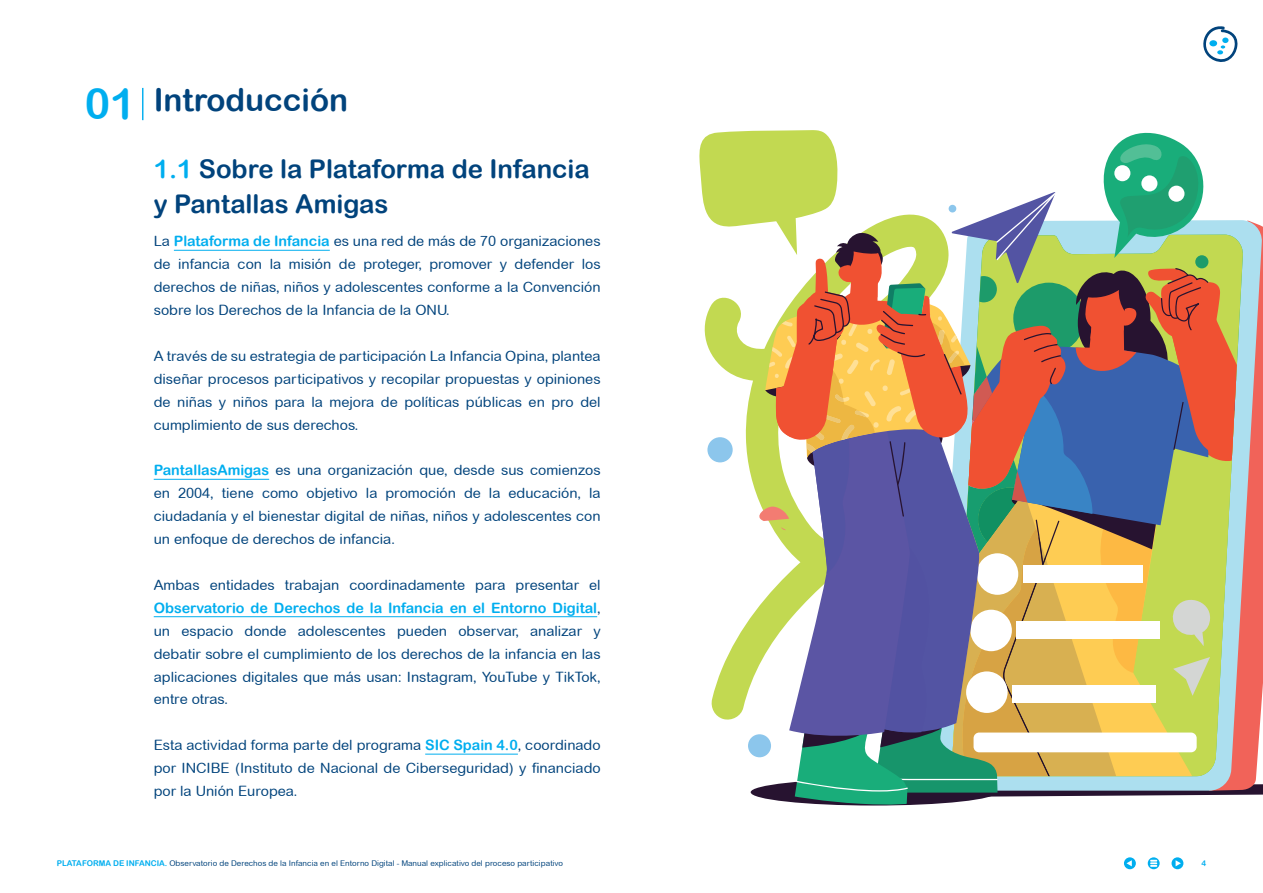
<style>
.page{position:relative;width:1263px;height:893px;background:#fff}
.page>*{position:absolute;margin:0;border:0;box-sizing:border-box;transform-origin:0 0}
.t1{font:31.5px "Arial Rounded MT Bold";color:#01437c}
.t2{font:25.8px/34.7px "Arial Rounded MT Bold";color:#01437c}
.t3{font:14.25px/23px "Arial Rounded MT";color:#01437c;text-align:justify}
.t4{font:14.25px "Arial Rounded MT Bold";color:#00aeef}
.t5{font:7.95px "Arial Rounded MT";color:#01437c}
.t6{font:7.95px "Arial Rounded MT Bold";color:#00aeef}
.s1{font-size:42.9px;color:#00aeef}
.s2{color:#00aeef}
.s3{font-family:"Arial Rounded MT Bold";color:#00aeef}
.s4{font-family:"Arial Rounded MT";color:#01437c}
</style>
<div class="page">
<hr style="left:142px;top:88px;width:1px;height:32px;background:#00aeef">
<hr style="left:174px;top:250px;width:156px;height:1px;background:#00aeef">
<hr style="left:154px;top:479px;width:115px;height:1px;background:#00aeef">
<hr style="left:154px;top:616px;width:443px;height:1px;background:#00aeef">
<hr style="left:425px;top:754px;width:93px;height:1px;background:#00aeef">
<div style="left:1124px;top:857px;width:12px;height:12px;background:#00aeef;border-radius:50%"></div>
<svg style="left:1126px;top:860px;width:6px;height:6px"></svg>
<svg style="left:1148px;top:857px;width:12px;height:12px"></svg>
<svg style="left:1150px;top:860px;width:7px;height:7px"></svg>
<svg style="left:1171px;top:857px;width:12px;height:12px"></svg>
<svg style="left:1175px;top:860px;width:6px;height:6px"></svg>
<svg style="left:1203px;top:26px;width:35px;height:36px"></svg>
<svg style="left:699px;top:130px;width:564px;height:676px"></svg>
<h1 class="t1" style="left:85px;top:81px;width:265px"><span class="s1">01</span> Introducción</h1>
<h2 class="t2" style="left:154px;top:151px;width:438px"><span class="s2">1.1</span> Sobre la Plataforma de Infancia y Pantallas Amigas</h2>
<p class="t3" style="left:154px;top:230px;width:448px">La <span class="s3">Plataforma de Infancia</span> es una red de más de 70 organizaciones de infancia con la misión de proteger, promover y defender los derechos de niñas, niños y adolescentes conforme a la Convención sobre los Derechos de la Infancia de la ONU.</p>
<p class="t3" style="left:154px;top:344px;width:448px">A través de su estrategia de participación La Infancia Opina, plantea diseñar procesos participativos y recopilar propuestas y opiniones de niñas y niños para la mejora de políticas públicas en pro del cumplimiento de sus derechos.</p>
<p class="t3" style="left:154px;top:459px;width:448px"><span class="s3">PantallasAmigas</span> es una organización que, desde sus comienzos en 2004, tiene como objetivo la promoción de la educación, la ciudadanía y el bienestar digital de niñas, niños y adolescentes con un enfoque de derechos de infancia.</p>
<p class="t3" style="left:154px;top:573px;width:448px">Ambas entidades trabajan coordinadamente para presentar el</p>
<p class="t4" style="left:154px;top:599px;width:448px">Observatorio de Derechos de la Infancia en el Entorno Digital<span class="s4">,</span></p>
<p class="t3" style="left:154px;top:619px;width:448px">un espacio donde adolescentes pueden observar, analizar y debatir sobre el cumplimiento de los derechos de la infancia en las aplicaciones digitales que más usan: Instagram, YouTube y TikTok, entre otras.</p>
<p class="t3" style="left:154px;top:734px;width:448px">Esta actividad forma parte del programa <span class="s3">SIC Spain 4.0</span>, coordinado por INCIBE (Instituto de Nacional de Ciberseguridad) y financiado por la Unión Europea.</p>
<p class="t5" style="left:57px;top:859px;width:508px"><span class="s3">PLATAFORMA DE INFANCIA.</span> Observatorio de Derechos de la Infancia en el Entorno Digital - Manual explicativo del proceso participativo</p>
<p class="t6" style="left:1201px;top:859px;width:6px">4</p>
</div>
